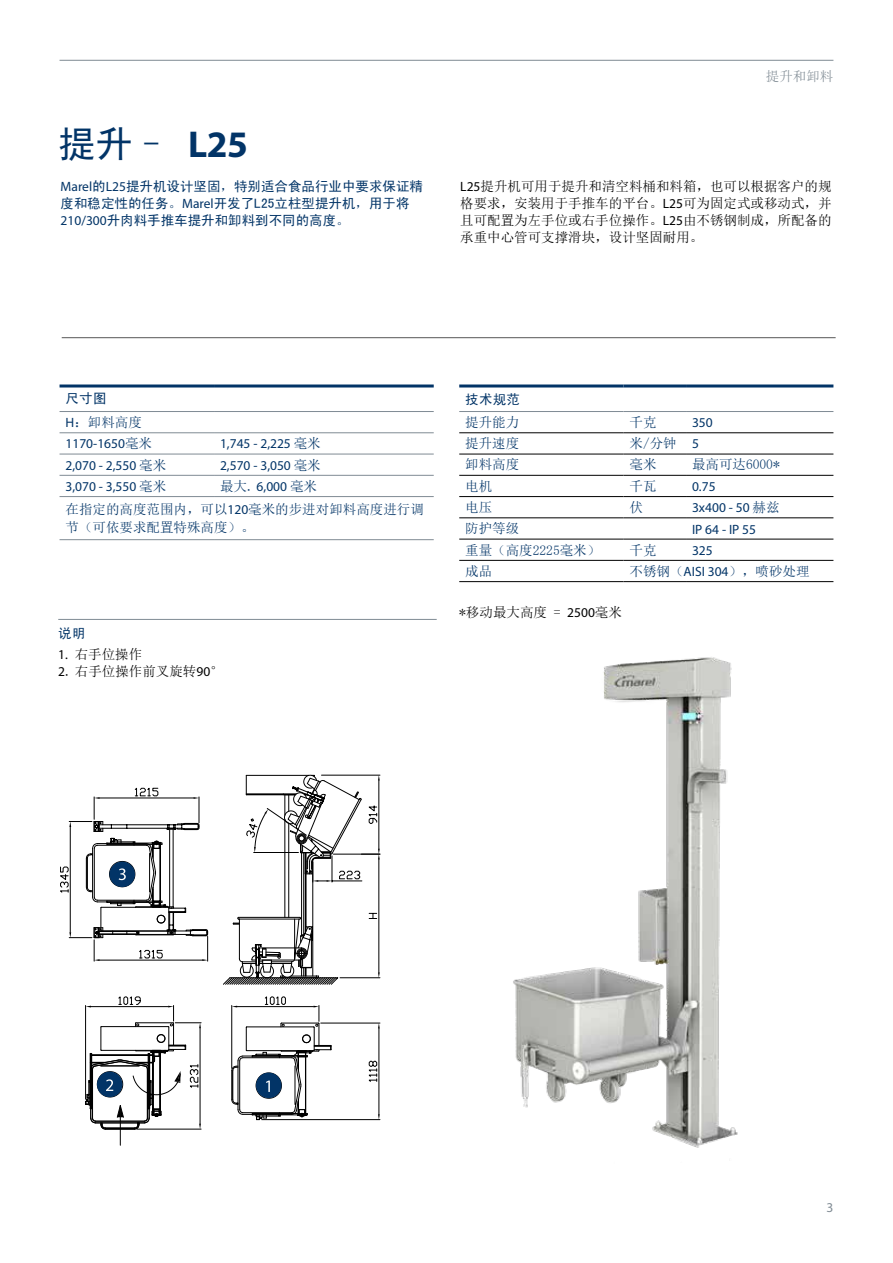
<style>
.page{position:relative;width:893px;height:1263px;background:#fff}
.page>*{position:absolute;margin:0;border:0;box-sizing:border-box;transform-origin:0 0}
.t1{font:37.5px "Sim Hei";color:#023467}
.t2{font:13.5px/17px "Sim Sun";color:#000;text-align:justify}
.t3{font:13.5px/23.2px "Sim Sun";color:#023467}
.t4{font:13.5px/17px "Sim Hei";color:#023467}
.t5{font:13.5px "Myriad Pro";color:#023467}
.t6{font:13.5px "Sim Sun";color:#808b94}
.t7{font:13.5px "Myriad Pro";color:#808b94}
.s1{font-family:"Myriad Pro";font-weight:700}
.s2{font-family:"Myriad Pro"}
.s3{font-family:"Sim Sun"}
</style>
<div class="page">
<hr style="left:60px;top:60px;width:773px;height:1px;background:#808b94">
<hr style="left:173px;top:829px;width:1px;height:79px;background:#000">
<hr style="left:169px;top:829px;width:1px;height:79px;background:#000">
<hr style="left:99px;top:828px;width:83px;height:1px;background:#000">
<hr style="left:99px;top:824px;width:83px;height:1px;background:#000">
<hr style="left:285px;top:819px;width:1px;height:98px;background:#000">
<hr style="left:288px;top:823px;width:1px;height:94px;background:#000">
<hr style="left:303px;top:853px;width:1px;height:82px;background:#000">
<hr style="left:305px;top:853px;width:1px;height:80px;background:#000">
<hr style="left:312px;top:860px;width:1px;height:116px;background:#000">
<hr style="left:301px;top:853px;width:1px;height:82px;background:#000">
<hr style="left:306px;top:853px;width:1px;height:74px;background:#000">
<svg style="left:223px;top:917px;width:116px;height:68px"></svg>
<hr style="left:340px;top:977px;width:40px;height:1px;background:#000">
<hr style="left:379px;top:859px;width:1px;height:113px;background:#000">
<svg style="left:378px;top:972px;width:2px;height:6px"></svg>
<svg style="left:369px;top:913px;width:8px;height:6px"></svg>
<hr style="left:70px;top:827px;width:1px;height:105px;background:#000">
<hr style="left:100px;top:798px;width:94px;height:1px;background:#000">
<svg style="left:167px;top:797px;width:33px;height:33px"></svg>
<svg style="left:69px;top:797px;width:35px;height:35px"></svg>
<svg style="left:135px;top:787px;width:23px;height:9px"></svg>
<svg style="left:246px;top:775px;width:134px;height:107px"></svg>
<hr style="left:321px;top:1023px;width:59px;height:1px;background:#000">
<hr style="left:262px;top:1119px;width:118px;height:1px;background:#000">
<hr style="left:379px;top:1028px;width:1px;height:86px;background:#000">
<svg style="left:368px;top:1061px;width:9px;height:21px"></svg>
<hr style="left:459px;top:432px;width:164px;height:1px;background:#000">
<hr style="left:623px;top:432px;width:63px;height:1px;background:#000">
<hr style="left:686px;top:432px;width:147px;height:1px;background:#000">
<hr style="left:459px;top:411px;width:164px;height:1px;background:#808b94">
<hr style="left:623px;top:411px;width:63px;height:1px;background:#808b94">
<hr style="left:686px;top:411px;width:147px;height:1px;background:#808b94">
<hr style="left:459px;top:384px;width:164px;height:3px;background:#023467">
<hr style="left:623px;top:384px;width:63px;height:3px;background:#023467">
<hr style="left:686px;top:384px;width:147px;height:3px;background:#023467">
<hr style="left:459px;top:454px;width:164px;height:1px;background:#000">
<hr style="left:623px;top:454px;width:63px;height:1px;background:#000">
<hr style="left:686px;top:454px;width:147px;height:1px;background:#000">
<hr style="left:459px;top:475px;width:164px;height:1px;background:#000">
<hr style="left:623px;top:475px;width:63px;height:1px;background:#000">
<hr style="left:686px;top:475px;width:147px;height:1px;background:#000">
<hr style="left:459px;top:496px;width:164px;height:1px;background:#000">
<hr style="left:623px;top:496px;width:63px;height:1px;background:#000">
<hr style="left:686px;top:496px;width:147px;height:1px;background:#000">
<hr style="left:459px;top:518px;width:164px;height:1px;background:#000">
<hr style="left:623px;top:518px;width:63px;height:1px;background:#000">
<hr style="left:686px;top:518px;width:147px;height:1px;background:#000">
<hr style="left:459px;top:539px;width:164px;height:1px;background:#000">
<hr style="left:623px;top:539px;width:63px;height:1px;background:#000">
<hr style="left:686px;top:539px;width:147px;height:1px;background:#000">
<hr style="left:459px;top:560px;width:164px;height:1px;background:#000">
<hr style="left:623px;top:560px;width:63px;height:1px;background:#000">
<hr style="left:686px;top:560px;width:147px;height:1px;background:#000">
<hr style="left:459px;top:581px;width:164px;height:1px;background:#000">
<hr style="left:623px;top:581px;width:63px;height:1px;background:#000">
<hr style="left:686px;top:581px;width:147px;height:1px;background:#000">
<img style="left:513px;top:657px;width:225px;height:491px">
<svg style="left:231px;top:996px;width:101px;height:124px"></svg>
<svg style="left:85px;top:996px;width:116px;height:149px"></svg>
<svg style="left:60px;top:838px;width:148px;height:123px"></svg>
<hr style="left:62px;top:337px;width:774px;height:1px;background:#575756">
<hr style="left:60px;top:411px;width:154px;height:1px;background:#808b94">
<hr style="left:214px;top:411px;width:220px;height:1px;background:#808b94">
<hr style="left:60px;top:432px;width:154px;height:1px;background:#808b94">
<hr style="left:214px;top:432px;width:220px;height:1px;background:#808b94">
<hr style="left:60px;top:454px;width:154px;height:1px;background:#808b94">
<hr style="left:214px;top:454px;width:220px;height:1px;background:#808b94">
<hr style="left:60px;top:475px;width:154px;height:1px;background:#808b94">
<hr style="left:214px;top:475px;width:220px;height:1px;background:#808b94">
<hr style="left:60px;top:496px;width:154px;height:1px;background:#808b94">
<hr style="left:214px;top:496px;width:220px;height:1px;background:#808b94">
<hr style="left:60px;top:539px;width:154px;height:1px;background:#808b94">
<hr style="left:214px;top:539px;width:220px;height:1px;background:#808b94">
<hr style="left:60px;top:384px;width:154px;height:3px;background:#023467">
<hr style="left:214px;top:384px;width:220px;height:3px;background:#023467">
<hr style="left:58px;top:619px;width:379px;height:1px;background:#808b94">
<h1 class="t1" style="left:58px;top:125px;width:191px">提升– <span class="s1">L25</span></h1>
<p class="t6" style="left:766px;top:69px;width:69px">提升和卸料</p>
<p class="t4" style="left:61px;top:178px;width:364px"><span class="s2">Marel</span>的<span class="s2">L25</span>提升机设计坚固，特别适合食品行业中要求保证精度和稳定性的任务。<span class="s2">Marel</span>开发了L25立柱型提升机，用于将<br><span class="s2">210/300</span>升肉料手推车提升和卸料到不同的高度。</p>
<p class="t2" style="left:460px;top:178px;width:373px"><span class="s2">L25</span>提升机可用于提升和清空料桶和料箱，也可以根据客户的规格要求，安装用于手推车的平台。<span class="s2">L25</span>可为固定式或移动式，并且可配置为左手位或右手位操作。<span class="s2">L25</span>由不锈钢制成，所配备的承重中心管可支撑滑块，设计坚固耐用。</p>
<p class="t4" style="left:66px;top:390px;width:43px">尺寸图</p>
<p class="t3" style="left:66px;top:411px;width:78px"><span class="s2">H</span>：卸料高度</p>
<p class="t5" style="left:66px;top:436px;width:88px">1170-1650<span class="s3">毫米</span></p>
<p class="t5" style="left:220px;top:436px;width:102px">1,745 - 2,225 <span class="s3">毫米</span></p>
<p class="t5" style="left:66px;top:457px;width:102px">2,070 - 2,550 <span class="s3">毫米</span></p>
<p class="t5" style="left:220px;top:457px;width:102px">2,570 - 3,050 <span class="s3">毫米</span></p>
<p class="t5" style="left:66px;top:478px;width:102px">3,070 - 3,550 <span class="s3">毫米</span></p>
<p class="t3" style="left:66px;top:474px;width:360px;text-indent:154px">最大. <span class="s2">6,000</span> 毫米<br>在指定的高度范围内，可以<span class="s2">120</span>毫米的步进对卸料高度进行调</p>
<p class="t3" style="left:66px;top:516px;width:190px">节（可依要求配置特殊高度）。</p>
<p class="t4" style="left:58px;top:624px;width:29px">说明</p>
<p class="t2" style="left:58px;top:646px;width:85px"><span class="s2">1.</span> 右手位操作</p>
<p class="t2" style="left:58px;top:663px;width:167px"><span class="s2">2</span>. 右手位操作前叉旋转<span class="s2">90</span>°</p>
<p class="t4" style="left:465px;top:390px;width:56px">技术规范</p>
<p class="t3" style="left:465px;top:410px;width:55px">提升能力</p>
<p class="t3" style="left:629px;top:410px;width:28px">千克</p>
<p class="t5" style="left:692px;top:414px;width:22px">350</p>
<p class="t3" style="left:465px;top:432px;width:55px">提升速度</p>
<p class="t3" style="left:629px;top:432px;width:71px">米/分钟 <span class="s2">5</span></p>
<p class="t3" style="left:465px;top:453px;width:55px">卸料高度</p>
<p class="t3" style="left:629px;top:453px;width:28px">毫米</p>
<p class="t3" style="left:692px;top:453px;width:89px">最高可达6000*</p>
<p class="t3" style="left:465px;top:474px;width:28px">电机</p>
<p class="t3" style="left:629px;top:474px;width:28px">千瓦</p>
<p class="t5" style="left:692px;top:478px;width:25px">0.75</p>
<p class="t3" style="left:465px;top:495px;width:28px">电压</p>
<p class="t3" style="left:629px;top:495px;width:15px">伏</p>
<p class="t5" style="left:692px;top:499px;width:89px">3x400 - 50 <span class="s3">赫兹</span></p>
<p class="t3" style="left:465px;top:517px;width:55px">防护等级</p>
<p class="t5" style="left:692px;top:521px;width:66px">IP 64 - IP 55</p>
<p class="t3" style="left:465px;top:538px;width:136px">重量（高度2225毫米）</p>
<p class="t3" style="left:629px;top:538px;width:28px">千克</p>
<p class="t5" style="left:692px;top:542px;width:22px">325</p>
<p class="t3" style="left:465px;top:559px;width:28px">成品</p>
<p class="t3" style="left:629px;top:560px;width:182px">不锈钢（<span class="s2">AISI 304</span>），喷砂处理</p>
<p class="t2" style="left:459px;top:603px;width:164px">*移动最大高度 = <span class="s2">2500</span>毫米</p>
<p class="t7" style="left:826px;top:1199px;width:8px">3</p>
</div>
